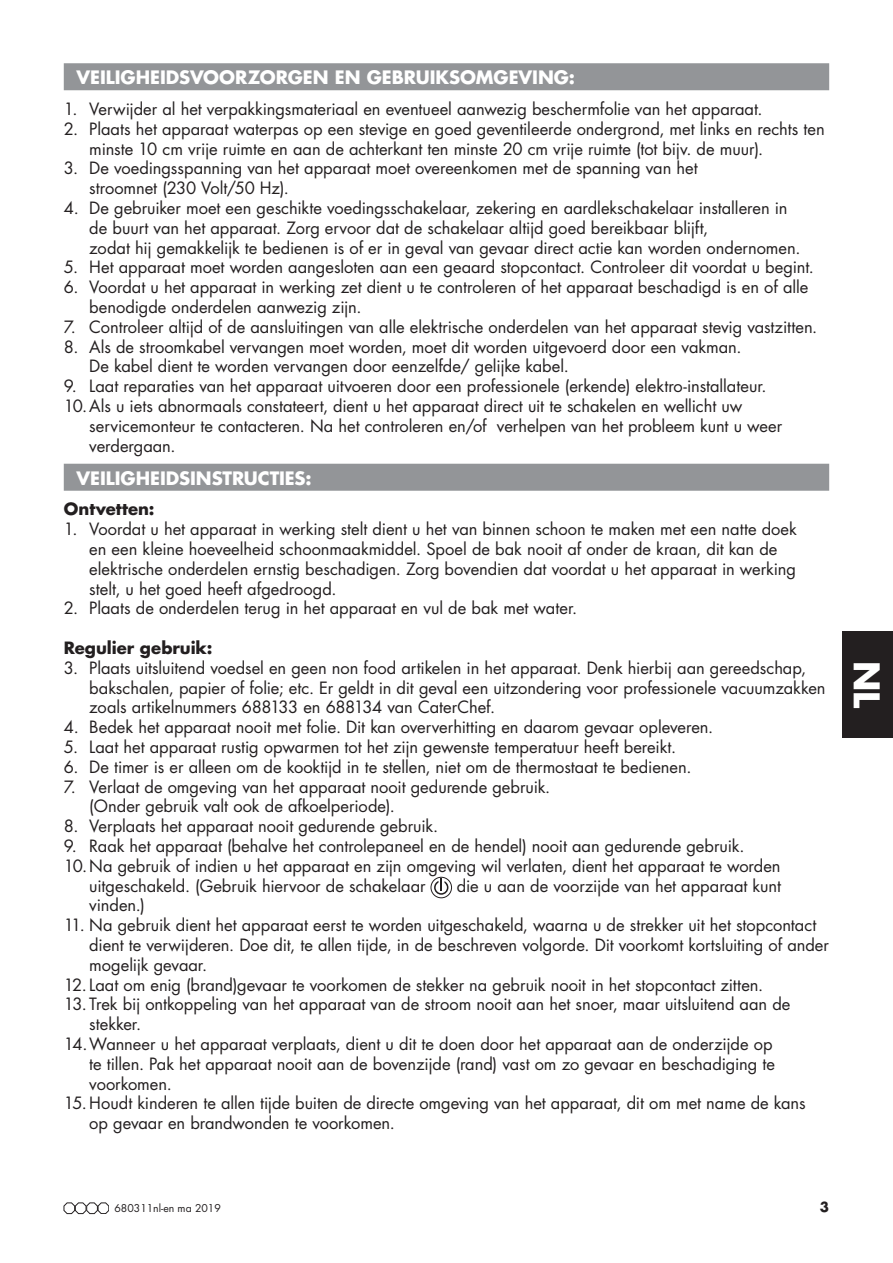
<style>
.page{position:relative;width:893px;height:1263px;background:#fff}
.page>*{position:absolute;margin:0;border:0;box-sizing:border-box;transform-origin:0 0}
.t1{font:700 34.5px "Futura LT";color:#fff}
.t2{font:700 18px "Futura LT";color:#fff}
.t3{font:16.5px/19.8px "Futura LT";color:#231f20}
.t4{font:700 16.5px "Futura LT";color:#231f20}
.t5{font:700 13.5px "Futura LT";color:#231f20}
.t6{font:10.5px "Futura LT";color:#231f20}
</style>
<div class="page">
<svg style="left:63px;top:1202px;width:46px;height:12px"></svg>
<div style="left:842px;top:631px;width:51px;height:107px;background:#231f20"></div>
<div style="left:64px;top:63px;width:765px;height:27px;background:#939598"></div>
<div style="left:64px;top:464px;width:765px;height:27px;background:#939598"></div>
<svg style="left:431px;top:877px;width:21px;height:21px"></svg>
<div style="left:431px;top:877px;width:21px;height:21px;border:1px solid #231f20;border-radius:50%"></div>
<svg style="left:434px;top:878px;width:14px;height:17px"></svg>
<p class="t2" style="left:77px;top:65px;width:500px">VEILIGHEIDSVOORZORGEN EN GEBRUIKSOMGEVING:</p>
<p class="t3" style="left:64px;top:99px;width:700px">1. Verwijder al het verpakkingsmateriaal en eventueel aanwezig beschermfolie van het apparaat.</p>
<p class="t3" style="left:89px;top:119px;width:737px;text-indent:-26px">2. Plaats het apparaat waterpas op een stevige en goed geventileerde ondergrond, met links en rechts ten minste 10 cm vrije ruimte en aan de achterkant ten minste 20 cm vrije ruimte (tot bijv. de muur).</p>
<p class="t3" style="left:89px;top:159px;width:610px;text-indent:-26px">3. De voedingsspanning van het apparaat moet overeenkomen met de spanning van het stroomnet (230 Volt/50 Hz).</p>
<p class="t3" style="left:89px;top:198px;width:713px;text-indent:-26px">4. De gebruiker moet een geschikte voedingsschakelaar, zekering en aardlekschakelaar installeren in de buurt van het apparaat. Zorg ervoor dat de schakelaar altijd goed bereikbaar blijft,<br>zodat hij gemakkelijk te bedienen is of er in geval van gevaar direct actie kan worden ondernomen.</p>
<p class="t3" style="left:64px;top:258px;width:752px">5. Het apparaat moet worden aangesloten aan een geaard stopcontact. Controleer dit voordat u begint.</p>
<p class="t3" style="left:89px;top:277px;width:721px;text-indent:-26px">6. Voordat u het apparaat in werking zet dient u te controleren of het apparaat beschadigd is en of alle benodigde onderdelen aanwezig zijn.</p>
<p class="t3" style="left:64px;top:317px;width:755px">7. Controleer altijd of de aansluitingen van alle elektrische onderdelen van het apparaat stevig vastzitten.</p>
<p class="t3" style="left:89px;top:337px;width:654px;text-indent:-26px">8. Als de stroomkabel vervangen moet worden, moet dit worden uitgevoerd door een vakman.<br>De kabel dient te worden vervangen door eenzelfde/ gelijke kabel.</p>
<p class="t3" style="left:64px;top:376px;width:704px">9. Laat reparaties van het apparaat uitvoeren door een professionele (erkende) elektro-installateur.<br>10.Als u iets abnormaals constateert, dient u het apparaat direct uit te schakelen en wellicht uw</p>
<p class="t3" style="left:89px;top:416px;width:694px">servicemonteur te contacteren. Na het controleren en/of verhelpen van het probleem kunt u weer verdergaan.</p>
<p class="t2" style="left:77px;top:466px;width:236px">VEILIGHEIDSINSTRUCTIES:</p>
<p class="t4" style="left:64px;top:498px;width:92px">Ontvetten:</p>
<p class="t3" style="left:89px;top:519px;width:709px;text-indent:-26px">1. Voordat u het apparaat in werking stelt dient u het van binnen schoon te maken met een natte doek en een kleine hoeveelheid schoonmaakmiddel. Spoel de bak nooit af onder de kraan, dit kan de elektrische onderdelen ernstig beschadigen. Zorg bovendien dat voordat u het apparaat in werking stelt, u het goed heeft afgedroogd.</p>
<p class="t3" style="left:64px;top:599px;width:515px">2. Plaats de onderdelen terug in het apparaat en vul de bak met water.</p>
<p class="t4" style="left:64px;top:637px;width:150px">Regulier gebruik:</p>
<p class="t3" style="left:89px;top:658px;width:738px;text-indent:-26px">3. Plaats uitsluitend voedsel en geen non food artikelen in het apparaat. Denk hierbij aan gereedschap, bakschalen, papier of folie; etc. Er geldt in dit geval een uitzondering voor professionele vacuumzakken zoals artikelnummers 688133 en 688134 van CaterChef.</p>
<p class="t3" style="left:64px;top:717px;width:651px">4. Bedek het apparaat nooit met folie. Dit kan oververhitting en daarom gevaar opleveren.</p>
<p class="t3" style="left:64px;top:737px;width:614px">5. Laat het apparaat rustig opwarmen tot het zijn gewenste temperatuur heeft bereikt.</p>
<p class="t3" style="left:64px;top:757px;width:629px">6. De timer is er alleen om de kooktijd in te stellen, niet om de thermostaat te bedienen.</p>
<p class="t3" style="left:89px;top:777px;width:463px;text-indent:-26px">7. Verlaat de omgeving van het apparaat nooit gedurende gebruik. (Onder gebruik valt ook de afkoelperiode).</p>
<p class="t3" style="left:64px;top:816px;width:376px">8. Verplaats het apparaat nooit gedurende gebruik.</p>
<p class="t3" style="left:64px;top:836px;width:682px">9. Raak het apparaat (behalve het controlepaneel en de hendel) nooit aan gedurende gebruik.</p>
<p class="t3" style="left:64px;top:856px;width:718px">10.Na gebruik of indien u het apparaat en zijn omgeving wil verlaten, dient het apparaat te worden</p>
<p class="t3" style="left:89px;top:876px;width:338px">uitgeschakeld. (Gebruik hiervoor de schakelaar</p>
<p class="t3" style="left:457px;top:876px;width:326px">die u aan de voorzijde van het apparaat kunt</p>
<p class="t3" style="left:89px;top:896px;width:57px">vinden.)</p>
<p class="t3" style="left:64px;top:915px;width:754px">11. Na gebruik dient het apparaat eerst te worden uitgeschakeld, waarna u de strekker uit het stopcontact</p>
<p class="t3" style="left:89px;top:935px;width:741px">dient te verwijderen. Doe dit, te allen tijde, in de beschreven volgorde. Dit voorkomt kortsluiting of ander</p>
<p class="t3" style="left:89px;top:955px;width:119px">mogelijk gevaar.</p>
<p class="t3" style="left:64px;top:975px;width:701px">12.Laat om enig (brand)gevaar te voorkomen de stekker na gebruik nooit in het stopcontact zitten.</p>
<p class="t3" style="left:64px;top:995px;width:728px">13. Trek bij ontkoppeling van het apparaat van de stroom nooit aan het snoer, maar uitsluitend aan de</p>
<p class="t3" style="left:89px;top:1014px;width:53px">stekker.</p>
<p class="t3" style="left:64px;top:1034px;width:710px">14.Wanneer u het apparaat verplaats, dient u dit te doen door het apparaat aan de onderzijde op</p>
<p class="t3" style="left:89px;top:1054px;width:687px">te tillen. Pak het apparaat nooit aan de bovenzijde (rand) vast om zo gevaar en beschadiging te</p>
<p class="t3" style="left:89px;top:1074px;width:84px">voorkomen.</p>
<p class="t3" style="left:89px;top:1094px;width:718px;text-indent:-26px">15. Houdt kinderen te allen tijde buiten de directe omgeving van het apparaat, dit om met name de kans op gevaar en brandwonden te voorkomen.</p>
<h1 class="t1" style="left:890px;top:661px;width:49px;rotate:90deg">NL</h1>
<p class="t6" style="left:114px;top:1201px;width:108px">680311nl-en ma 2019</p>
<p class="t5" style="left:820px;top:1198px;width:11px">3</p>
</div>
